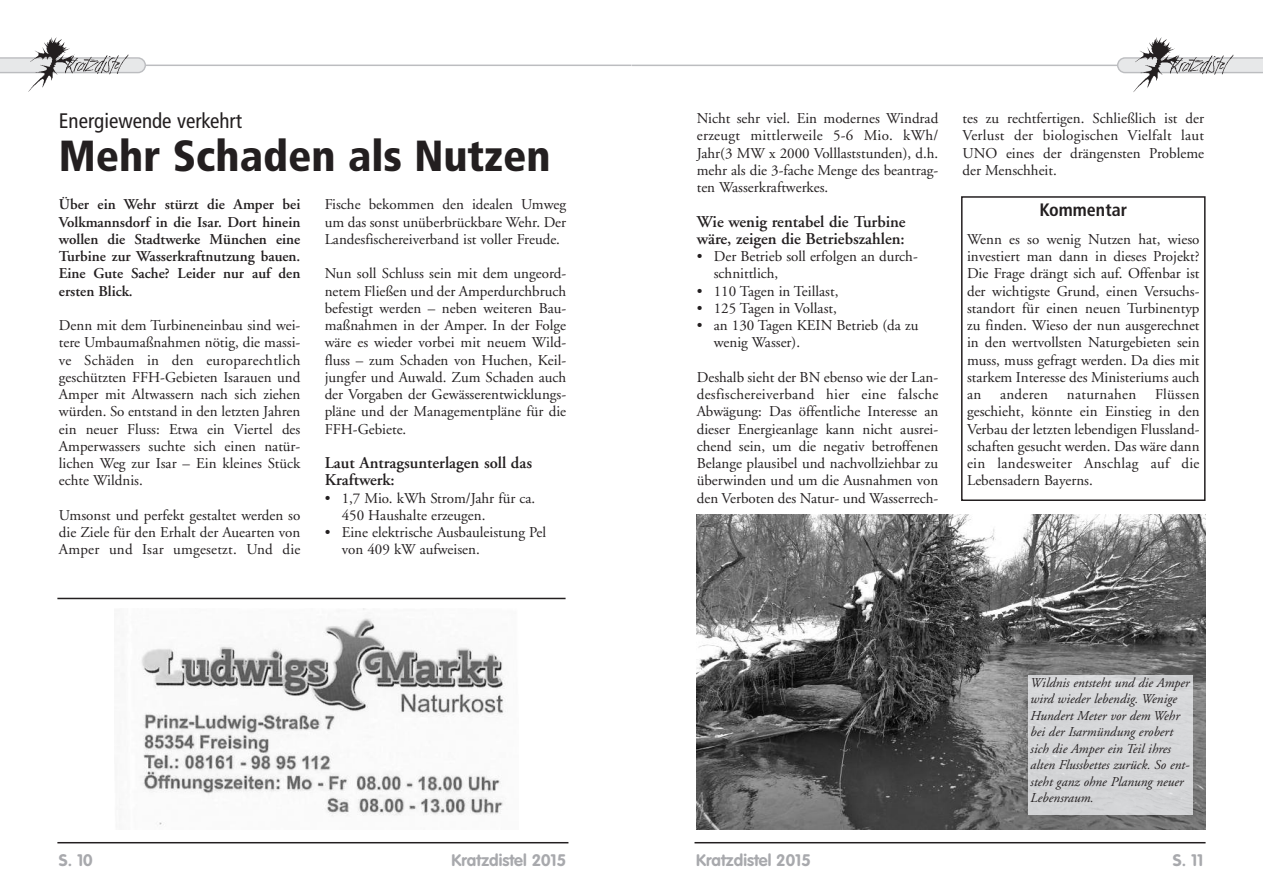
<style>
.page{position:relative;width:1263px;height:893px;background:#fff}
.page>*{position:absolute;margin:0;border:0;box-sizing:border-box;transform-origin:0 0}
.t1{font:900 condensed 43.5px "Frutiger";color:#231f20}
.t2{font:condensed 21px "Frutiger";color:#231f20}
.t3{font:700 condensed 18px "Frutiger";color:#231f20}
.t4{font:600 16.5px/17.2px "Adobe Garamond";color:#231f20}
.t5{font:700 16.5px "VAG Rounded";color:#a8a9ad}
.t6{font:15px/17.2px "Adobe Garamond";color:#231f20;text-align:justify}
.t7{font:600 15px/17.2px "Adobe Garamond";color:#231f20;text-align:justify}
.t8{font:15px "Adobe Garamond";letter-spacing:.02em;color:#231f20}
.t9{font:italic 13.5px/16.5px "Adobe Garamond";color:#231f20}
</style>
<div class="page">
<svg style="left:1117px;top:57px;width:146px;height:16px"></svg>
<img style="left:1129px;top:37px;width:106px;height:55px">
<hr style="left:632px;top:65px;width:485px;height:1px;background:#bcbdc0">
<svg style="left:0;top:57px;width:146px;height:16px"></svg>
<img style="left:24px;top:37px;width:106px;height:55px">
<hr style="left:146px;top:65px;width:485px;height:1px;background:#bcbdc0">
<hr style="left:57px;top:842px;width:511px;height:1px;background:#231f20">
<hr style="left:694px;top:842px;width:511px;height:1px;background:#231f20">
<div style="left:961px;top:196px;width:244px;height:305px;border:2px solid #231f20"></div>
<img style="left:141px;top:609px;width:365px;height:216px">
<hr style="left:57px;top:598px;width:509px;height:1px;background:#231f20">
<img style="left:696px;top:514px;width:509px;height:315px">
<div style="left:1028px;top:675px;width:165px;height:140px;background:#d4d5d7"></div>
<h2 class="t2" style="left:59px;top:112px;width:185px">Energiewende verkehrt</h2>
<h1 class="t1" style="left:59px;top:139px;width:493px">Mehr Schaden als Nutzen</h1>
<p class="t7" style="left:59px;top:197px;width:243px">Über ein Wehr stürzt die Amper bei Volkmannsdorf in die Isar. Dort hinein wollen die Stadtwerke München eine Turbine zur Wasserkraftnutzung bauen.<br>Eine Gute Sache? Leider nur auf den ersten Blick.</p>
<p class="t6" style="left:59px;top:318px;width:243px">Denn mit dem Turbineneinbau sind wei&shy;tere Umbaumaßnahmen nötig, die massi&shy;ve Schäden in den europarechtlich geschützten FFH-Gebieten Isarauen und Amper mit Altwassern nach sich ziehen würden. So entstand in den letzten Jahren ein neuer Fluss: Etwa ein Viertel des Amperwassers suchte sich einen natür&shy;lichen Weg zur Isar – Ein kleines Stück echte Wildnis.</p>
<p class="t6" style="left:59px;top:508px;width:243px">Umsonst und perfekt gestaltet werden so die Ziele für den Erhalt der Auearten von Amper und Isar umgesetzt. Und die</p>
<p class="t6" style="left:325px;top:197px;width:243px">Fische bekommen den idealen Umweg um das sonst unüberbrückbare Wehr. Der Landesfischereiverband ist voller Freude.</p>
<p class="t6" style="left:325px;top:266px;width:243px">Nun soll Schluss sein mit dem ungeord&shy;netem Fließen und der Amperdurchbruch befestigt werden – neben weiteren Bau&shy;maßnahmen in der Amper. In der Folge wäre es wieder vorbei mit neuem Wild&shy;fluss – zum Schaden von Huchen, Keil&shy;jungfer und Auwald. Zum Schaden auch der Vorgaben der Gewässerentwicklungs&shy;pläne und der Managementpläne für die FFH-Gebiete.</p>
<p class="t4" style="left:325px;top:456px;width:209px">Laut Antragsunterlagen soll das<br>Kraftwerk:</p>
<p class="t6" style="left:342px;top:490px;width:195px;text-indent:-17px">• 1,7 Mio. kWh Strom/Jahr für ca.<br>450 Haushalte erzeugen.</p>
<p class="t6" style="left:342px;top:525px;width:206px;text-indent:-17px">• Eine elektrische Ausbauleistung Pel von 409 kW aufweisen.</p>
<p class="t6" style="left:697px;top:111px;width:243px">Nicht sehr viel. Ein modernes Windrad erzeugt mittlerweile 5-6 Mio. kWh/ Jahr(3 MW x 2000 Volllaststunden), d.h. mehr als die 3-fache Menge des beantrag&shy;ten Wasserkraftwerkes.</p>
<p class="t4" style="left:697px;top:214px;width:210px">Wie wenig rentabel die Turbine wäre, zeigen die Betriebszahlen:</p>
<p class="t6" style="left:714px;top:249px;width:206px;text-indent:-17px">• Der Betrieb soll erfolgen an durch&shy;schnittlich,</p>
<p class="t6" style="left:697px;top:283px;width:143px">• 110 Tagen in Teillast,</p>
<p class="t6" style="left:697px;top:301px;width:142px">• 125 Tagen in Vollast,</p>
<p class="t6" style="left:714px;top:318px;width:206px;text-indent:-17px">• an 130 Tagen KEIN Betrieb (da zu wenig Wasser).</p>
<p class="t6" style="left:697px;top:370px;width:243px">Deshalb sieht der BN ebenso wie der Lan&shy;desfischereiverband hier eine falsche Abwägung: Das öffentliche Interesse an dieser Energieanlage kann nicht ausrei&shy;chend sein, um die negativ betroffenen Belange plausibel und nachvollziehbar zu überwinden und um die Ausnahmen von den Verboten des Natur- und Wasserrech-</p>
<p class="t6" style="left:962px;top:111px;width:243px">tes zu rechtfertigen. Schließlich ist der Verlust der biologischen Vielfalt laut UNO eines der drängensten Probleme der Menschheit.</p>
<p class="t3" style="left:1040px;top:202px;width:89px">Kommentar</p>
<p class="t6" style="left:967px;top:232px;width:234px">Wenn es so wenig Nutzen hat, wieso investiert man dann in dieses Projekt?<br>Die Frage drängt sich auf. Offenbar ist der wichtigste Grund, einen Versuchs&shy;standort für einen neuen Turbinentyp zu finden. Wieso der nun ausgerechnet in den wertvollsten Naturgebieten sein muss, muss gefragt werden. Da dies mit starkem Interesse des Ministeriums auch an</p>
<p class="t6" style="left:967px;top:387px;width:234px;text-indent:188px">Flüssen geschieht, könnte ein Einstieg in den Verbau der letzten lebendigen Flussland&shy;schaften gesucht werden. Das wäre dann ein landesweiter Anschlag auf die Lebensadern Bayerns.</p>
<p class="t8" style="left:1000px;top:388px;width:49px">anderen</p>
<p class="t8" style="left:1067px;top:388px;width:71px">naturnahen</p>
<p class="t9" style="left:1030px;top:675px;width:161px">Wildnis entsteht und die Amper wird wieder lebendig. Wenige<br>Hundert Meter vor dem Wehr bei der Isarmündung erobert sich die Amper ein Teil ihres alten Flussbettes zurück. So ent&shy;steht ganz ohne Planung neuer<br>Lebensraum.</p>
<p class="t5" style="left:59px;top:854px;width:35px">S. 10</p>
<p class="t5" style="left:451px;top:854px;width:116px">Kratzdistel 2015</p>
<p class="t5" style="left:696px;top:854px;width:116px">Kratzdistel 2015</p>
<p class="t5" style="left:1173px;top:854px;width:32px">S. 11</p>
</div>
